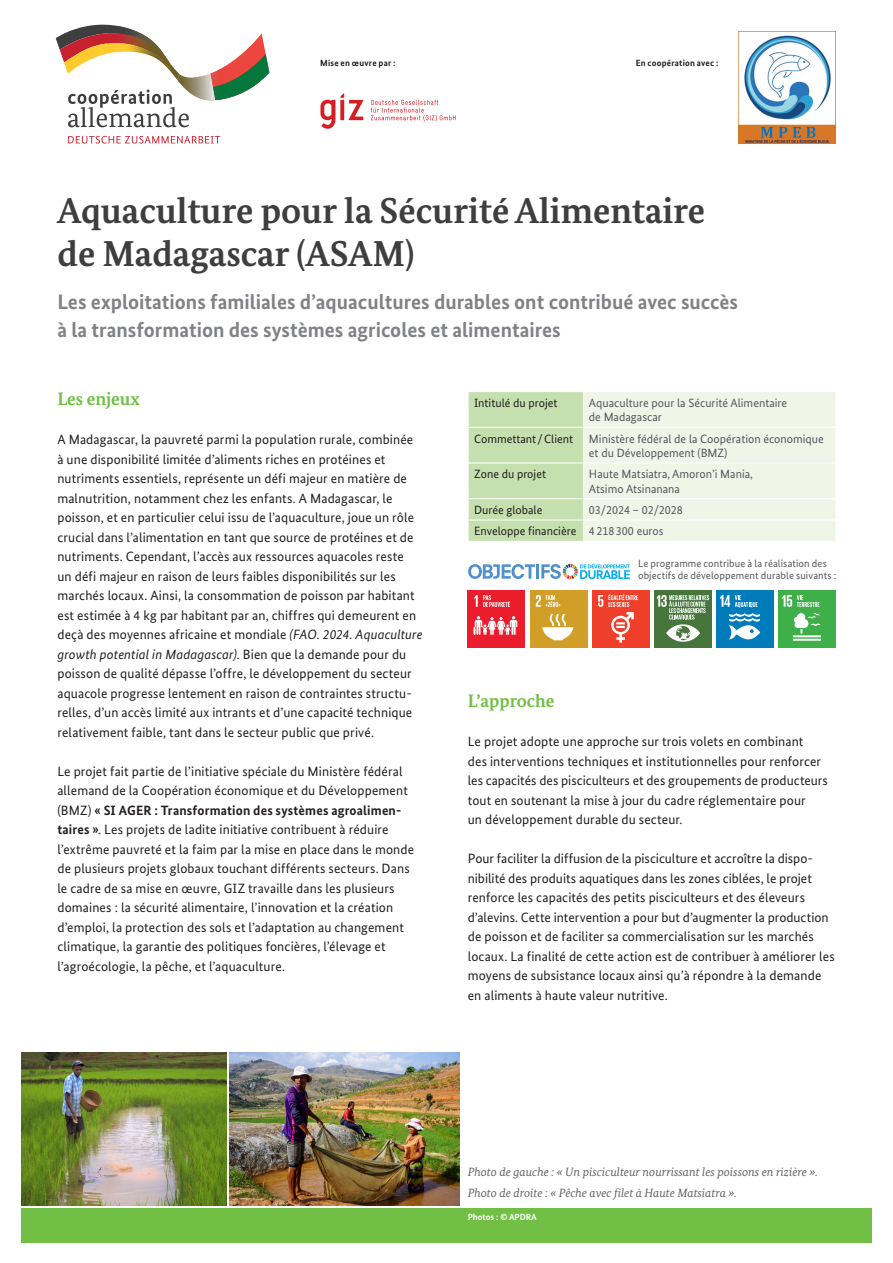
<style>
.page{position:relative;width:893px;height:1263px;background:#fff}
.page>*{position:absolute;margin:0;border:0;box-sizing:border-box;transform-origin:0 0}
.Headline{font:700 36px/43.5px "Bundes Serif";color:#3e3e3f}
.Subheadline{font:700 21px/28.5px "Bundes Sans";color:#808285}
.Überschrift1{font:700 18px "Bundes Serif";color:#71bf44}
.Paragraph{font:13.5px/19.5px "Bundes Sans";letter-spacing:.01em;color:#231f20}
.Project_information{font:12px/14.4px "Bundes Sans";color:#57585a}
.Chart_photo_descript{font:italic 12px "Bundes Serif";color:#636366}
.Project_information-2{font:12px "Bundes Sans";color:#231f20}
.Paragraph-2{font:10.5px/12px "Bundes Sans";letter-spacing:.01em;color:#57585a}
.Paragraph-3{font:700 9px "Bundes Sans";letter-spacing:.025em;color:#231f20}
.Photo_credits{font:700 9px "Bundes Sans";color:#fff}
.s1{font-style:italic}
.s2{font-weight:700}
</style>
<div class="page">
<div style="left:21px;top:1208px;width:851px;height:34px;background:#71bf44"></div>
<svg style="left:68px;top:136px;width:152px;height:8px"></svg>
<svg style="left:56px;top:25px;width:213px;height:102px"></svg>
<img style="left:210px;top:66px;width:16px;height:21px">
<img style="left:215px;top:84px;width:9px;height:16px">
<img style="left:177px;top:74px;width:38px;height:26px">
<svg style="left:468px;top:392px;width:368px;height:149px"></svg>
<img style="left:21px;top:1052px;width:205px;height:153px">
<img style="left:230px;top:1052px;width:229px;height:153px">
<div style="left:654px;top:590px;width:57px;height:58px;background:#46763b"></div>
<svg style="left:657px;top:595px;width:52px;height:47px"></svg>
<div style="left:716px;top:590px;width:57px;height:58px;background:#007cbb"></div>
<svg style="left:729px;top:613px;width:31px;height:26px"></svg>
<svg style="left:720px;top:595px;width:38px;height:12px"></svg>
<div style="left:592px;top:590px;width:57px;height:58px;background:#ef3e2a"></div>
<svg style="left:598px;top:594px;width:40px;height:49px"></svg>
<div style="left:530px;top:590px;width:57px;height:58px;background:#d19f28"></div>
<svg style="left:542px;top:614px;width:31px;height:26px"></svg>
<svg style="left:536px;top:595px;width:24px;height:12px"></svg>
<div style="left:468px;top:590px;width:57px;height:58px;background:#eb1c2c"></div>
<svg style="left:473px;top:616px;width:44px;height:19px"></svg>
<svg style="left:474px;top:595px;width:36px;height:12px"></svg>
<div style="left:778px;top:590px;width:58px;height:58px;background:#3eaf49"></div>
<hr style="left:793px;top:635px;width:28px;height:2px;background:#fff">
<hr style="left:793px;top:639px;width:28px;height:2px;background:#fff">
<svg style="left:794px;top:613px;width:26px;height:20px"></svg>
<svg style="left:782px;top:595px;width:37px;height:12px"></svg>
<hr style="left:536px;top:564px;width:3px;height:15px;background:#5090cc">
<svg style="left:468px;top:564px;width:67px;height:15px"></svg>
<svg style="left:541px;top:563px;width:89px;height:16px"></svg>
<img style="left:738px;top:31px;width:97px;height:113px">
<svg style="left:320px;top:94px;width:43px;height:35px"></svg>
<svg style="left:371px;top:100px;width:85px;height:21px"></svg>
<p class="Paragraph-3" style="left:320px;top:58px;width:77px">Mise en œuvre par :</p>
<p class="Paragraph-3" style="left:636px;top:58px;width:84px">En coopération avec :</p>
<p class="Headline" style="left:57px;top:188px;width:649px">Aquaculture pour la Sécurité Alimentaire de Madagascar (ASAM)</p>
<p class="Subheadline" style="left:57px;top:287px;width:682px">Les exploitations familiales d’aquacultures durables ont contribué avec succès à la transformation des systèmes agricoles et alimentaires</p>
<p class="Überschrift1" style="left:57px;top:388px;width:84px">Les enjeux</p>
<p class="Paragraph" style="left:57px;top:429px;width:367px">A Madagascar, la pauvreté parmi la population rurale, combinée à une disponibilité limitée d’aliments riches en protéines et nutriments essentiels, représente un défi majeur en matière de malnutrition, notamment chez les enfants. A Madagascar, le poisson, et en particulier celui issu de l’aquaculture, joue un rôle crucial dans l’alimentation en tant que source de protéines et de nutriments. Cependant, l’accès aux ressources aquacoles reste<br>un défi majeur en raison de leurs faibles disponibilités sur les marchés locaux. Ainsi, la consommation de poisson par habitant est estimée à 4 kg par habitant par an, chiffres qui demeurent en deçà des moyennes africaine et mondiale <span class="s1">(FAO. 2024. Aquaculture growth potential in Madagascar)</span>. Bien que la demande pour du poisson de qualité dépasse l’offre, le développement du secteur aquacole progresse lentement en raison de contraintes structu&shy;relles, d’un accès limité aux intrants et d’une capacité technique relativement faible, tant dans le secteur public que privé.</p>
<p class="Paragraph" style="left:57px;top:761px;width:358px">Le projet fait partie de l’initiative spéciale du Ministère fédéral allemand de la Coopération économique et du Développement (BMZ) <span class="s2">« SI AGER : Transformation des systèmes agroalimen&shy;taires »</span>. Les projets de ladite initiative contribuent à réduire l’extrême pauvreté et la faim par la mise en place dans le monde de plusieurs projets globaux touchant différents secteurs. Dans le cadre de sa mise en œuvre, GIZ travaille dans les plusieurs domaines : la sécurité alimentaire, l’innovation et la création d’emploi, la protection des sols et l’adaptation au changement climatique, la garantie des politiques foncières, l’élevage et l’agroécologie, la pêche, et l’aquaculture.</p>
<p class="Project_information-2" style="left:474px;top:395px;width:85px">Intitulé du projet</p>
<p class="Project_information" style="left:589px;top:395px;width:200px">Aquaculture pour la Sécurité Alimentaire de Madagascar</p>
<p class="Project_information-2" style="left:474px;top:431px;width:101px">Commettant/Client</p>
<p class="Project_information" style="left:589px;top:431px;width:236px">Ministère fédéral de la Coopération économique et du Développement (BMZ)</p>
<p class="Project_information-2" style="left:474px;top:467px;width:73px">Zone du projet</p>
<p class="Project_information" style="left:589px;top:467px;width:165px">Haute Matsiatra, Amoron’i Mania,<br>Atsimo Atsinanana</p>
<p class="Project_information-2" style="left:474px;top:503px;width:70px">Durée globale</p>
<p class="Project_information" style="left:589px;top:503px;width:96px">03/2024 – 02/2028</p>
<p class="Project_information-2" style="left:474px;top:524px;width:104px">Enveloppe financière</p>
<p class="Project_information" style="left:589px;top:524px;width:76px">4218300 euros</p>
<p class="Paragraph-2" style="left:638px;top:557px;width:200px">Le programme contribue à la réalisation des objectifs de développement durable suivants :</p>
<p class="Überschrift1" style="left:468px;top:690px;width:88px">L’approche</p>
<p class="Paragraph" style="left:468px;top:732px;width:362px">Le projet adopte une approche sur trois volets en combinant<br>des interventions techniques et institutionnelles pour renforcer les capacités des pisciculteurs et des groupements de producteurs tout en soutenant la mise à jour du cadre réglementaire pour<br>un développement durable du secteur.</p>
<p class="Paragraph" style="left:468px;top:849px;width:369px">Pour faciliter la diffusion de la pisciculture et accroître la dispo&shy;nibilité des produits aquatiques dans les zones ciblées, le projet renforce les capacités des petits pisciculteurs et des éleveurs d’alevins. Cette intervention a pour but d’augmenter la production de poisson et de faciliter sa commercialisation sur les marchés locaux. La finalité de cette action est de contribuer à améliorer les moyens de subsistance locaux ainsi qu’à répondre à la demande en aliments à haute valeur nutritive.</p>
<p class="Chart_photo_descript" style="left:468px;top:1165px;width:351px">Photo de gauche : « Un pisciculteur nourrissant les poissons en rizière ».</p>
<p class="Chart_photo_descript" style="left:468px;top:1185px;width:270px">Photo de droite : « Pêche avec filet à Haute Matsiatra ».</p>
<p class="Photo_credits" style="left:468px;top:1211px;width:71px">Photos : © APDRA</p>
</div>
